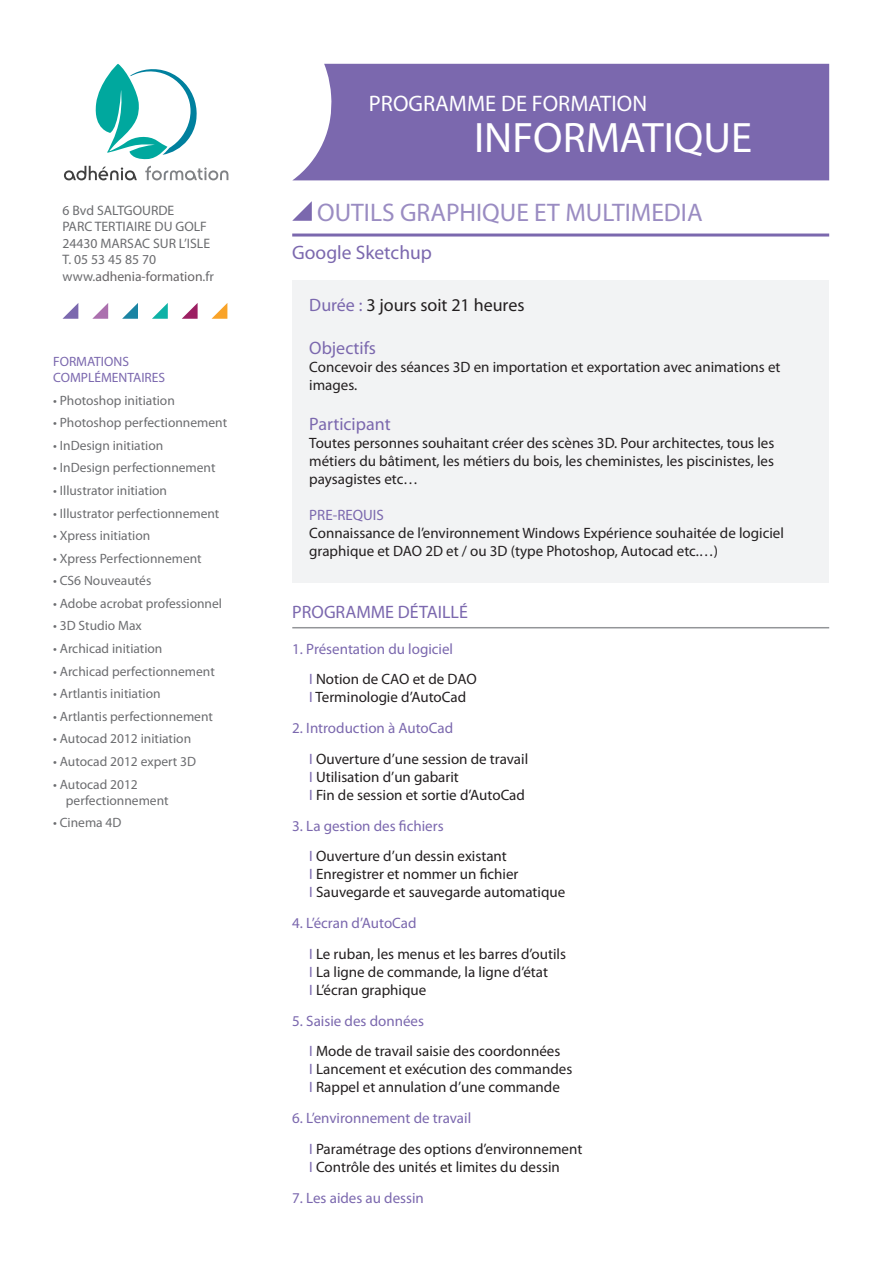
<style>
.page{position:relative;width:893px;height:1263px;background:#fff}
.page>*{position:absolute;margin:0;border:0;box-sizing:border-box;transform-origin:0 0}
.t1{font:42.75px "Myriad Pro";color:#fff}
.t2{font:25.5px "Myriad Pro";color:#9a8cc2}
.t3{font:22.5px "Myriad Pro";color:#fff}
.t4{font:19.5px "Myriad Pro";color:#7b68ae}
.t5{font:18px "Myriad Pro";color:#7b68ae}
.t6{font:18px "Myriad Pro";color:#231f20}
.t7{font:15px/18px "Myriad Pro";color:#231f20}
.t8{font:15px "Myriad Pro";color:#7b68ae}
.t9{font:13.65px "Myriad Pro";color:#6c6d70}
.t10{font:13.65px "Myriad Pro";color:#686567}
.t11{font:13.5px/16.2px "Myriad Pro";color:#6c6d70}
.t12{font:13.5px "Myriad Pro";color:#7b68ae}
.s1{color:#6c6d70}
.s2{color:#7b68ae}
</style>
<div class="page">
<svg style="left:64px;top:166px;width:73px;height:14px"></svg>
<svg style="left:145px;top:166px;width:83px;height:14px"></svg>
<svg style="left:95px;top:64px;width:102px;height:96px"></svg>
<svg style="left:63px;top:303px;width:15px;height:16px"></svg>
<svg style="left:92px;top:303px;width:16px;height:16px"></svg>
<svg style="left:122px;top:303px;width:16px;height:16px"></svg>
<svg style="left:152px;top:303px;width:16px;height:16px"></svg>
<svg style="left:182px;top:303px;width:16px;height:16px"></svg>
<svg style="left:212px;top:303px;width:15px;height:16px"></svg>
<hr style="left:292px;top:234px;width:537px;height:3px;background:#7b68ae">
<svg style="left:292px;top:201px;width:20px;height:20px"></svg>
<div style="left:292px;top:281px;width:537px;height:302px;background:#f2f3f4"></div>
<div style="left:293px;top:64px;width:536px;height:116px;background:#7b68ae"></div>
<hr style="left:292px;top:627px;width:537px;height:1px;background:#939598">
<p class="t9" style="left:63px;top:202px;width:113px">6 Bvd SALTGOURDE</p>
<p class="t9" style="left:63px;top:218px;width:146px">PARC TERTIAIRE DU GOLF</p>
<p class="t9" style="left:63px;top:235px;width:149px">24430 MARSAC SUR L’ISLE</p>
<p class="t9" style="left:63px;top:251px;width:95px">T. 05 53 45 85 70</p>
<p class="t10" style="left:63px;top:268px;width:153px"><span class="s1">www.</span>adhenia-formation<span class="s1">.fr</span></p>
<p class="t12" style="left:53px;top:353px;width:77px">FORMATIONS</p>
<p class="t12" style="left:53px;top:369px;width:114px">COMPLÉMENTAIRES</p>
<p class="t11" style="left:53px;top:392px;width:123px">• Photoshop initiation</p>
<p class="t11" style="left:53px;top:414px;width:176px">• Photoshop perfectionnement</p>
<p class="t11" style="left:53px;top:437px;width:112px">• InDesign initiation</p>
<p class="t11" style="left:53px;top:460px;width:164px">• InDesign perfectionnement</p>
<p class="t11" style="left:53px;top:482px;width:115px">• Illustrator initiation</p>
<p class="t11" style="left:53px;top:505px;width:168px">• Illustrator perfectionnement</p>
<p class="t11" style="left:53px;top:527px;width:99px">• Xpress initiation</p>
<p class="t11" style="left:53px;top:550px;width:150px">• Xpress Perfectionnement</p>
<p class="t11" style="left:53px;top:572px;width:100px">• CS6 Nouveautés</p>
<p class="t11" style="left:53px;top:595px;width:170px">• Adobe acrobat professionnel</p>
<p class="t11" style="left:53px;top:618px;width:90px">• 3D Studio Max</p>
<p class="t11" style="left:53px;top:640px;width:111px">• Archicad initiation</p>
<p class="t11" style="left:53px;top:663px;width:163px">• Archicad perfectionnement</p>
<p class="t11" style="left:53px;top:685px;width:109px">• Artlantis initiation</p>
<p class="t11" style="left:53px;top:708px;width:161px">• Artlantis perfectionnement</p>
<p class="t11" style="left:53px;top:730px;width:140px">• Autocad 2012 initiation</p>
<p class="t11" style="left:53px;top:753px;width:145px">• Autocad 2012 expert 3D</p>
<p class="t11" style="left:66px;top:776px;width:104px;text-indent:-13px">• Autocad 2012 perfectionnement</p>
<p class="t11" style="left:53px;top:814px;width:70px">• Cinema 4D</p>
<p class="t3" style="left:369px;top:89px;width:280px">PROGRAMME DE FORMATION</p>
<p class="t1" style="left:474px;top:111px;width:280px">INFORMATIQUE</p>
<p class="t2" style="left:317px;top:196px;width:387px">OUTILS GRAPHIQUE ET MULTIMEDIA</p>
<p class="t4" style="left:292px;top:241px;width:141px">Google Sketchup</p>
<p class="t6" style="left:309px;top:294px;width:217px"><span class="s2">Durée :</span> 3 jours soit 21 heures</p>
<p class="t5" style="left:309px;top:337px;width:68px">Objectifs</p>
<p class="t7" style="left:309px;top:358px;width:473px">Concevoir des séances 3D en importation et exportation avec animations et images.</p>
<p class="t5" style="left:309px;top:413px;width:83px">Participant</p>
<p class="t7" style="left:309px;top:434px;width:467px;text-align:justify">Toutes personnes souhaitant créer des scènes 3D. Pour architectes, tous les métiers du bâtiment, les métiers du bois, les cheministes, les piscinistes, les paysagistes etc…</p>
<p class="t8" style="left:309px;top:506px;width:76px">PRE-REQUIS</p>
<p class="t7" style="left:309px;top:524px;width:476px">Connaissance de l’environnement Windows Expérience souhaitée de logiciel graphique et DAO 2D et / ou 3D (type Photoshop, Autocad etc.…)</p>
<p class="t5" style="left:292px;top:601px;width:177px">PROGRAMME DÉTAILLÉ</p>
<p class="t8" style="left:292px;top:639px;width:162px">1. Présentation du logiciel</p>
<p class="t7" style="left:309px;top:670px;width:169px"><span class="s2">I</span> Notion de CAO et de DAO<br><span class="s2">I</span> Terminologie d’AutoCad</p>
<p class="t8" style="left:292px;top:719px;width:162px">2. Introduction à AutoCad</p>
<p class="t7" style="left:309px;top:750px;width:220px"><span class="s2">I</span> Ouverture d’une session de travail<br><span class="s2">I</span> Utilisation d’un gabarit<br><span class="s2">I</span> Fin de session et sortie d’AutoCad</p>
<p class="t8" style="left:292px;top:816px;width:153px">3. La gestion des fichiers</p>
<p class="t7" style="left:309px;top:847px;width:257px"><span class="s2">I</span> Ouverture d’un dessin existant<br><span class="s2">I</span> Enregistrer et nommer un fichier<br><span class="s2">I</span> Sauvegarde et sauvegarde automatique</p>
<p class="t8" style="left:292px;top:914px;width:126px">4. L’écran d’AutoCad</p>
<p class="t7" style="left:309px;top:945px;width:258px"><span class="s2">I</span> Le ruban, les menus et les barres d’outils<br><span class="s2">I</span> La ligne de commande, la ligne d’état<br><span class="s2">I</span> L’écran graphique</p>
<p class="t8" style="left:292px;top:1011px;width:133px">5. Saisie des données</p>
<p class="t7" style="left:309px;top:1042px;width:264px"><span class="s2">I</span> Mode de travail saisie des coordonnées<br><span class="s2">I</span> Lancement et exécution des commandes<br><span class="s2">I</span> Rappel et annulation d’une commande</p>
<p class="t8" style="left:292px;top:1109px;width:180px">6. L’environnement de travail</p>
<p class="t7" style="left:309px;top:1140px;width:275px"><span class="s2">I</span> Paramétrage des options d’environnement<br><span class="s2">I</span> Contrôle des unités et limites du dessin</p>
<p class="t8" style="left:292px;top:1188px;width:133px">7. Les aides au dessin</p>
</div>
